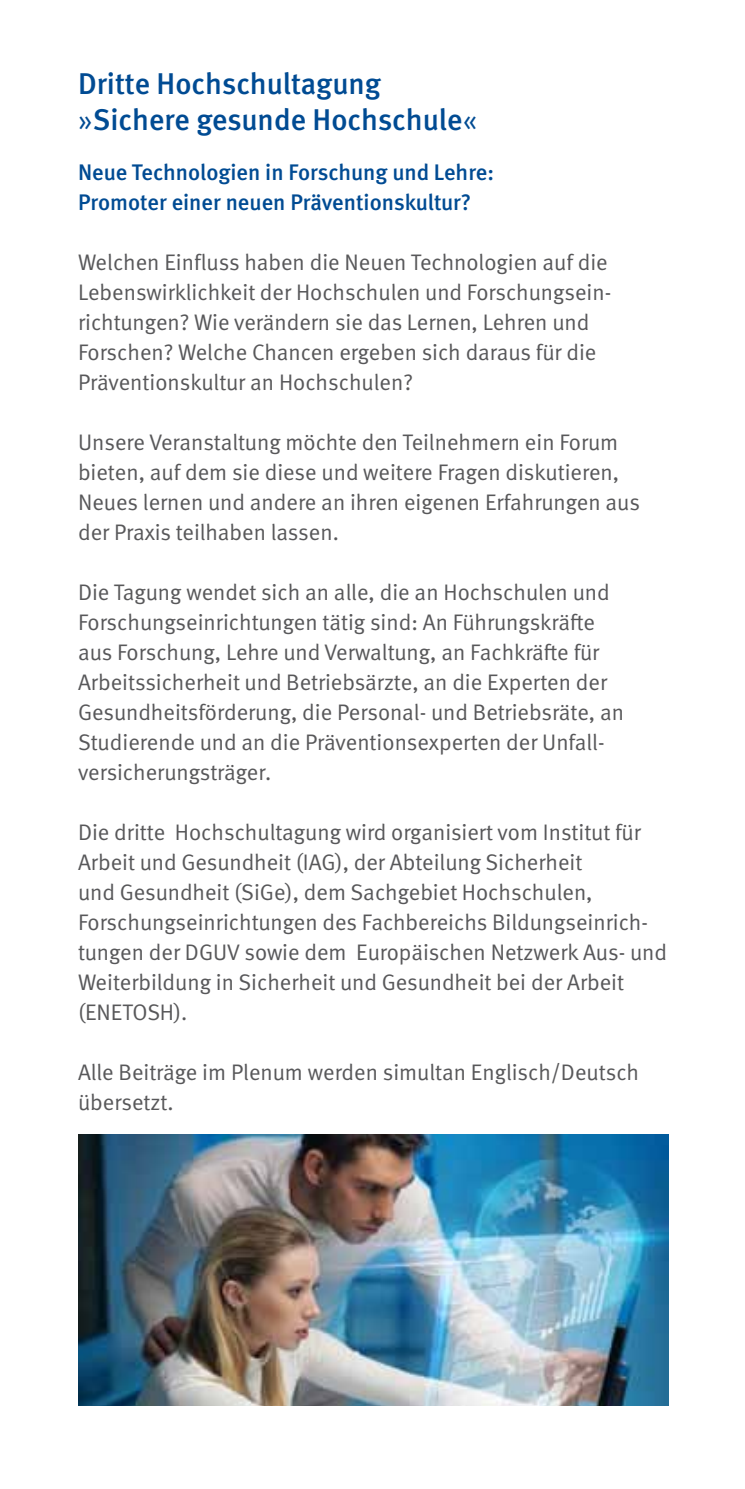
<style>
.page{position:relative;width:745px;height:1489px;background:#fff}
.page>*{position:absolute;margin:0;border:0;box-sizing:border-box;transform-origin:0 0}
.t1{font:500 30px/36px "DGUV Meta";color:#004b93}
.t2{font:22.5px/30px "DGUV Meta";color:#58585a}
.t3{font:500 22.5px/30px "DGUV Meta";color:#004b93}
.s1{font-weight:400}
</style>
<div class="page">
<img style="left:78px;top:1134px;width:590px;height:271px">
<h1 class="t1" style="left:78px;top:66px;width:400px">Dritte Hochschultagung <span class="s1">»</span>Sichere gesunde Hochschule<span class="s1">«</span></h1>
<p class="t3" style="left:78px;top:158px;width:417px">Neue Technologien in Forschung und Lehre:<br>Promoter einer neuen Präventionskultur?</p>
<p class="t2" style="left:78px;top:248px;width:534px">Welchen Einfluss haben die Neuen Technologien auf die Lebenswirklichkeit der Hochschulen und Forschungsein&shy;richtungen? Wie verändern sie das Lernen, Lehren und Forschen? Welche Chancen ergeben sich daraus für die Präventionskultur an Hochschulen?</p>
<p class="t2" style="left:78px;top:428px;width:563px">Unsere Veranstaltung möchte den Teilnehmern ein Forum bieten, auf dem sie diese und weitere Fragen diskutieren, Neues lernen und andere an ihren eigenen Erfahrungen aus der Praxis teilhaben lassen.</p>
<p class="t2" style="left:78px;top:578px;width:547px">Die Tagung wendet sich an alle, die an Hochschulen und Forschungseinrichtungen tätig sind: An Führungskräfte aus Forschung, Lehre und Verwaltung, an Fachkräfte für Arbeitssicherheit und Betriebsärzte, an die Experten der Gesundheitsförderung, die Personal- und Betriebsräte, an Studierende und an die Präventionsexperten der Unfall&shy;versicherungsträger.</p>
<p class="t2" style="left:78px;top:818px;width:590px">Die dritte Hochschultagung wird organisiert vom Institut für Arbeit und Gesundheit (IAG), der Abteilung Sicherheit<br>und Gesundheit (SiGe), dem Sachgebiet Hochschulen, Forschungseinrichtungen des Fachbereichs Bildungseinrich&shy;tungen der DGUV sowie dem Europäischen Netzwerk Aus- und Weiterbildung in Sicherheit und Gesundheit bei der Arbeit (ENETOSH).</p>
<p class="t2" style="left:78px;top:1058px;width:562px">Alle Beiträge im Plenum werden simultan Englisch/Deutsch übersetzt.</p>
</div>
